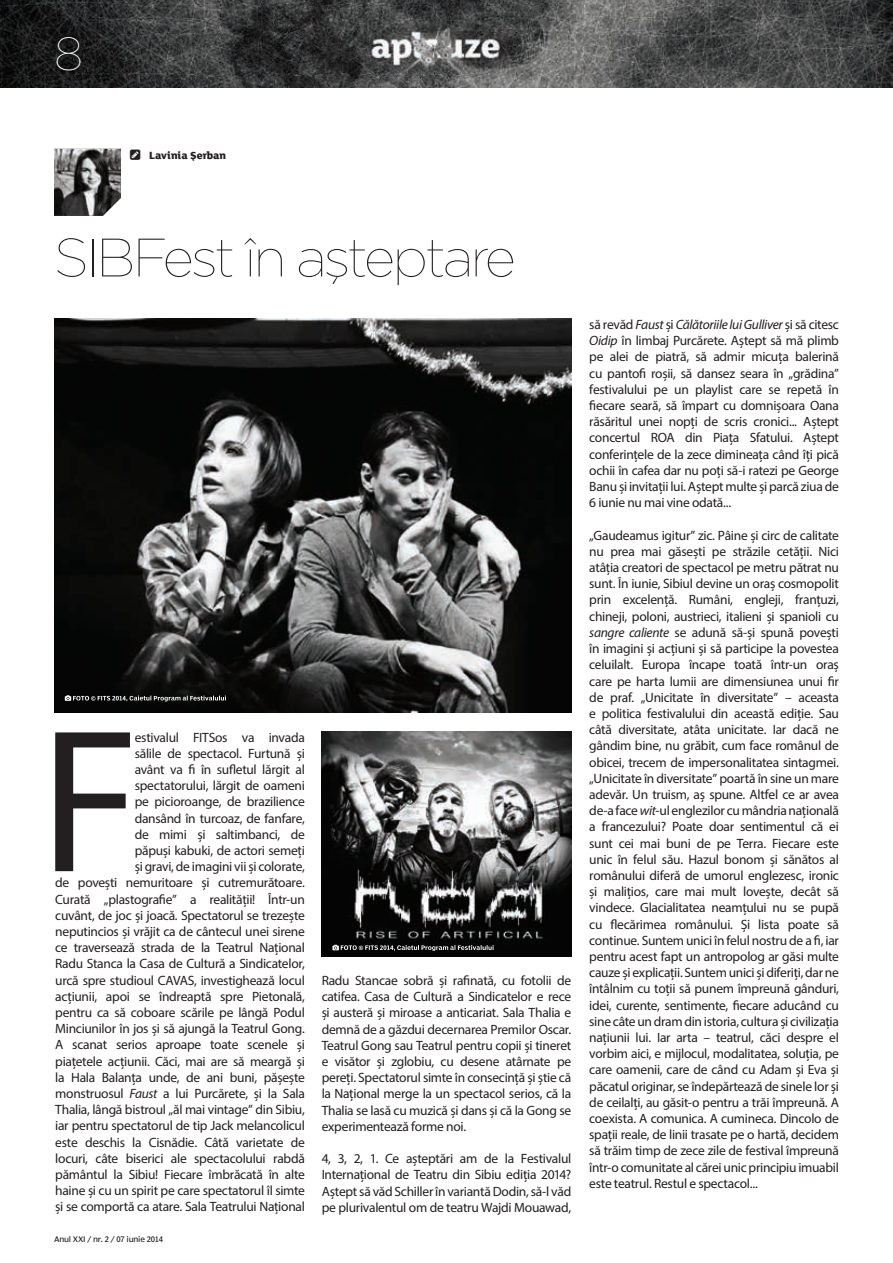
<style>
.page{position:relative;width:893px;height:1263px;background:#fff}
.page>*{position:absolute;margin:0;border:0;box-sizing:border-box;transform-origin:0 0}
.t1{font:205.8px "Myriad Pro";color:#231f20}
.t2{font:100 54px "Gotham";letter-spacing:-.05em;color:#231f20}
.t3{font:100 46.5px "Gotham";color:#fff}
.t4{font:13.5px/16.2px "Myriad Pro";letter-spacing:-.02em;color:#231f20;text-align:justify}
.t5{font:800 11.25px "Lola FS";letter-spacing:-.005em;color:#231f20}
.t6{font:7.5px "Poynter Agate Regular One";letter-spacing:-.025em;color:#231f20}
.s1{font-style:italic}
</style>
<div class="page">
<img style="left:0;top:0;width:893px;height:87px">
<img style="left:54px;top:149px;width:67px;height:67px">
<img style="left:54px;top:319px;width:517px;height:393px">
<img style="left:322px;top:731px;width:249px;height:226px">
<svg style="left:65px;top:695px;width:161px;height:6px"></svg>
<svg style="left:332px;top:945px;width:162px;height:6px"></svg>
<h3 class="t3" style="left:54px;top:25px;width:31px">8</h3>
<p class="t5" style="left:149px;top:149px;width:79px">Lavinia Şerban</p>
<h2 class="t2" style="left:54px;top:224px;width:464px">SIBFest în aşteptare</h2>
<p class="t4" style="left:55px;top:729px;width:251px;text-align:right">estivalul FITSos va invada<br>sălile de spectacol. Furtună și<br>avânt va fi în sufletul lărgit al<br>spectatorului, lărgit de oameni<br>pe picioroange, de brazilience<br>dansând în turcoaz, de fanfare,<br>de mimi și saltimbanci, de<br>păpuși kabuki, de actori semeți<br>și gravi, de imagini vii și colorate,<br>de povești nemuritoare și cutremurătoare.<br>Curată „plastografie” a realității! Într-un cuvânt, de joc și joacă. Spectatorul se trezește neputincios și vrăjit ca de cântecul unei sirene ce traversează strada de la Teatrul Național Radu Stanca la Casa de Cultură a Sindicatelor, urcă spre studioul CAVAS, investighează locul acțiunii, apoi se îndreaptă spre Pietonală, pentru ca să coboare scările pe lângă Podul Minciunilor în jos și să ajungă la Teatrul Gong.<br>A scanat serios aproape toate scenele și piațetele acțiunii. Căci, mai are să meargă și la Hala Balanța unde, de ani buni, pășește monstruosul <span class="s1">Faust</span> a lui Purcărete, și la Sala Thalia, lângă bistroul „ăl mai vintage” din Sibiu, iar pentru spectatorul de tip Jack melancolicul este deschis la Cisnădie. Câtă varietate de locuri, câte biserici ale spectacolului rabdă pământul la Sibiu! Fiecare îmbrăcată în alte haine și cu un spirit pe care spectatorul îl simte și se comportă ca atare. Sala Teatrului Național</p>
<h1 class="t1" style="left:40px;top:675px;width:102px">F</h1>
<p class="t6" style="left:54px;top:1235px;width:111px">Anul XXI / nr. 2 / 07 iunie 2014</p>
<p class="t4" style="left:322px;top:972px;width:251px">Radu Stancae sobră și rafinată, cu fotolii de catifea. Casa de Cultură a Sindicatelor e rece și austeră și miroase a anticariat. Sala Thalia e demnă de a găzdui decernarea Premilor Oscar.<br>Teatrul Gong sau Teatrul pentru copii și tineret e visător și zglobiu, cu desene atârnate pe pereți. Spectatorul simte în consecință și știe că la Național merge la un spectacol serios, că la Thalia se lasă cu muzică și dans și că la Gong se experimentează forme noi.</p>
<p class="t4" style="left:322px;top:1150px;width:251px">4, 3, 2, 1. Ce așteptări am de la Festivalul Internațional de Teatru din Sibiu ediția 2014?<br>Aștept să văd Schiller în variantă Dodin, să-l văd pe plurivalentul om de teatru Wajdi Mouawad,</p>
<p class="t4" style="left:589px;top:316px;width:251px">să revăd <span class="s1">Faust</span> și <span class="s1">Călătoriile lui Gulliver</span> și să citesc <span class="s1">Oidip</span> în limbaj Purcărete. Aștept să mă plimb pe alei de piatră, să admir micuța balerină cu pantofi roșii, să dansez seara în „grădina” festivalului pe un playlist care se repetă în fiecare seară, să împart cu domnișoara Oana răsăritul unei nopți de scris cronici... Aștept concertul ROA din Piața Sfatului. Aștept conferințele de la zece dimineața când îți pică ochii în cafea dar nu poți să-i ratezi pe George Banu și invitații lui. Aștept multe și parcă ziua de 6 iunie nu mai vine odată...</p>
<p class="t4" style="left:589px;top:527px;width:251px">„Gaudeamus igitur” zic. Pâine și circ de calitate nu prea mai găsești pe străzile cetății. Nici atâția creatori de spectacol pe metru pătrat nu sunt. În iunie, Sibiul devine un oraș cosmopolit prin excelență. Rumâni, engleji, franțuzi, chineji, poloni, austrieci, italieni și spanioli cu <span class="s1">sangre caliente</span> se adună să-și spună povești în imagini și acțiuni și să participe la povestea celuilalt. Europa încape toată într-un oraș care pe harta lumii are dimensiunea unui fir de praf. „Unicitate în diversitate” – aceasta e politica festivalului din această ediție. Sau câtă diversitate, atâta unicitate. Iar dacă ne gândim bine, nu grăbit, cum face românul de obicei, trecem de impersonalitatea sintagmei. „Unicitate în diversitate” poartă în sine un mare adevăr. Un truism, aș spune. Altfel ce ar avea de-a face <span class="s1">wit</span>-ul englezilor cu mândria națională a francezului? Poate doar sentimentul că ei sunt cei mai buni de pe Terra. Fiecare este unic în felul său. Hazul bonom și sănătos al românului diferă de umorul englezesc, ironic și malițios, care mai mult lovește, decât să vindece. Glacialitatea neamțului nu se pupă cu flecărimea românului. Și lista poate să continue. Suntem unici în felul nostru de a fi, iar pentru acest fapt un antropolog ar găsi multe cauze și explicații. Suntem unici și diferiți, dar ne întâlnim cu toții să punem împreună gânduri, idei, curente, sentimente, fiecare aducând cu sine câte un dram din istoria, cultura și civilizația națiunii lui. Iar arta – teatrul, căci despre el vorbim aici, e mijlocul, modalitatea, soluția, pe care oamenii, care de când cu Adam și Eva și păcatul originar, se îndepărtează de sinele lor și de ceilalți, au găsit-o pentru a trăi împreună. A coexista. A comunica. A cumineca. Dincolo de spații reale, de linii trasate pe o hartă, decidem să trăim timp de zece zile de festival împreună într-o comunitate al cărei unic principiu imuabil este teatrul. Restul e spectacol...</p>
</div>
